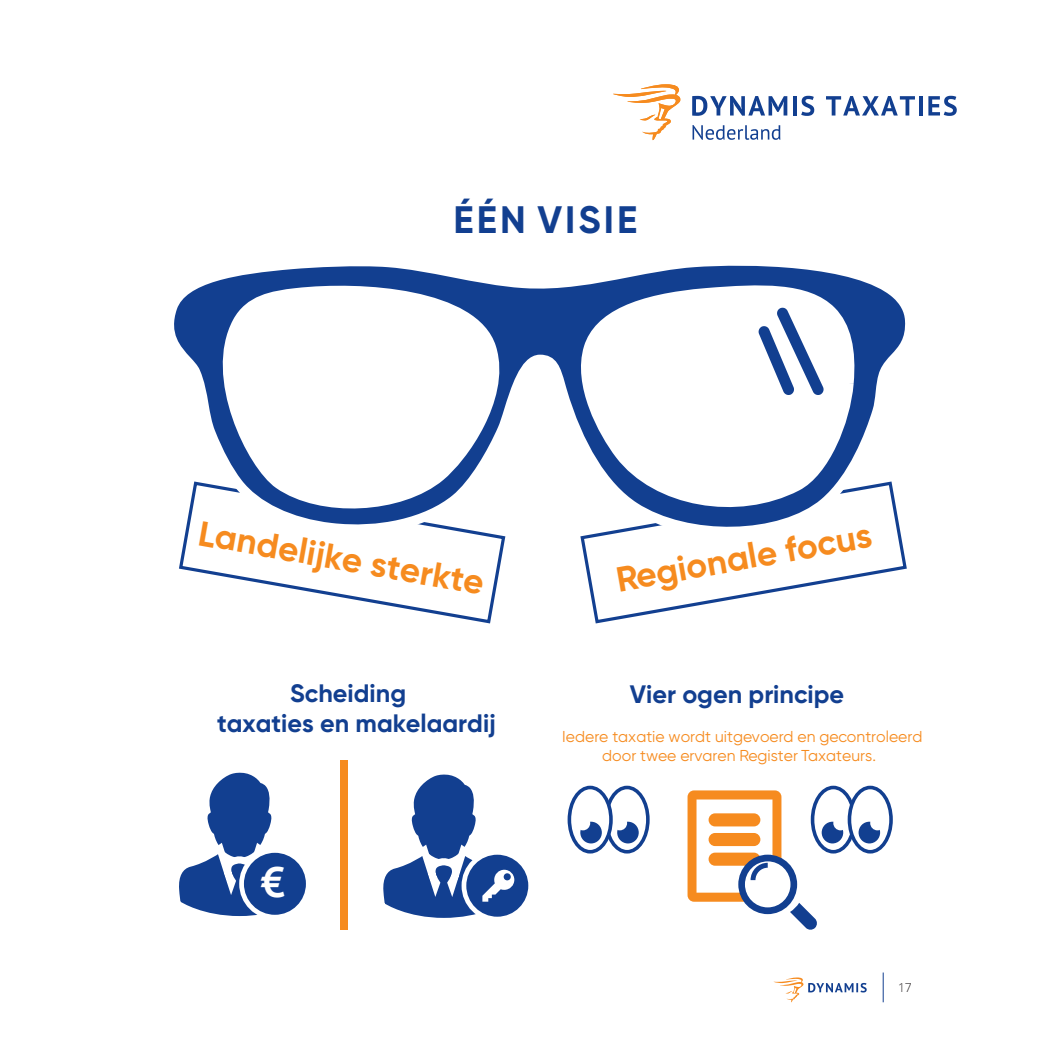
<style>
.page{position:relative;width:1042px;height:1042px;background:#fff}
.page>*{position:absolute;margin:0;border:0;box-sizing:border-box;transform-origin:0 0}
.t1{font:700 42.7px "PT Sans";color:#fff}
.t2{font:700 38.15px "Gilroy";letter-spacing:.08em;color:#123f90}
.t3{font:700 35px "Gilroy";color:#f68b1f}
.t4{font:700 25.2px/30.3px "Gilroy";color:#123f90}
.t5{font:15.75px/18.9px "Gilroy";color:#f68b1f;text-align:center}
.t6{font:300 12.25px "Open Sans";color:#231f20}
</style>
<div class="page">
<svg style="left:773px;top:977px;width:93px;height:25px"></svg>
<hr style="left:883px;top:972px;width:1px;height:30px;background:#123f90">
<svg style="left:687px;top:790px;width:130px;height:140px"></svg>
<svg style="left:606px;top:787px;width:42px;height:65px"></svg>
<div style="left:604px;top:786px;width:45px;height:67px;border:4px solid #123f90;border-radius:50%"></div>
<div style="left:617px;top:822px;width:22px;height:21px;background:#123f90;border-radius:50%"></div>
<div style="left:613px;top:816px;width:14px;height:14px;background:#fff;border-radius:50%"></div>
<svg style="left:569px;top:787px;width:42px;height:65px"></svg>
<div style="left:567px;top:786px;width:46px;height:67px;border:4px solid #123f90;border-radius:50%"></div>
<div style="left:580px;top:822px;width:22px;height:21px;background:#123f90;border-radius:50%"></div>
<div style="left:576px;top:816px;width:14px;height:14px;background:#fff;border-radius:50%"></div>
<svg style="left:812px;top:787px;width:42px;height:65px"></svg>
<div style="left:811px;top:786px;width:45px;height:67px;border:4px solid #123f90;border-radius:50%"></div>
<div style="left:821px;top:822px;width:22px;height:21px;background:#123f90;border-radius:50%"></div>
<div style="left:833px;top:816px;width:15px;height:14px;background:#fff;border-radius:50%"></div>
<svg style="left:849px;top:787px;width:42px;height:65px"></svg>
<div style="left:847px;top:786px;width:46px;height:67px;border:4px solid #123f90;border-radius:50%"></div>
<div style="left:858px;top:822px;width:22px;height:21px;background:#123f90;border-radius:50%"></div>
<div style="left:870px;top:816px;width:14px;height:14px;background:#fff;border-radius:50%"></div>
<svg style="left:581px;top:543px;width:326px;height:81px"></svg>
<svg style="left:179px;top:543px;width:326px;height:81px"></svg>
<svg style="left:174px;top:265px;width:732px;height:278px"></svg>
<svg style="left:179px;top:772px;width:93px;height:145px"></svg>
<div style="left:242px;top:850px;width:66px;height:67px;background:#123f90;border-radius:50%"></div>
<div style="left:239px;top:848px;width:72px;height:71px;border:5px solid #fff;border-radius:50%"></div>
<div style="left:340px;top:760px;width:7px;height:170px;background:#f68b1f"></div>
<svg style="left:464px;top:852px;width:67px;height:67px"></svg>
<div style="left:461px;top:850px;width:72px;height:71px;border:5px solid #fff;border-radius:50%"></div>
<svg style="left:383px;top:774px;width:131px;height:147px"></svg>
<svg style="left:692px;top:96px;width:95px;height:20px"></svg>
<hr style="left:793px;top:96px;width:3px;height:19px;background:#123f90">
<svg style="left:801px;top:96px;width:13px;height:20px"></svg>
<svg style="left:826px;top:96px;width:89px;height:19px"></svg>
<hr style="left:919px;top:96px;width:4px;height:19px;background:#123f90">
<svg style="left:928px;top:96px;width:29px;height:20px"></svg>
<svg style="left:692px;top:125px;width:88px;height:15px"></svg>
<svg style="left:613px;top:84px;width:68px;height:56px"></svg>
<p class="t2" style="left:454px;top:196px;width:185px">ÉÉN VISIE</p>
<p class="t3" style="left:203px;top:511px;width:291px;rotate:10deg">Landelijke sterkte</p>
<p class="t4" style="left:217px;top:678px;width:280px;text-indent:73px">Scheiding taxaties en makelaardij</p>
<p class="t1" style="left:261px;top:854px;width:26px">€</p>
<p class="t3" style="left:613px;top:558px;width:260px;rotate:-10deg">Regionale focus</p>
<p class="t4" style="left:630px;top:678px;width:216px">Vier ogen principe</p>
<p class="t5" style="left:562px;top:726px;width:362px">Iedere taxatie wordt uitgevoerd en gecontroleerd door twee ervaren Register Taxateurs.</p>
<p class="t6" style="left:898px;top:979px;width:15px">17</p>
</div>
